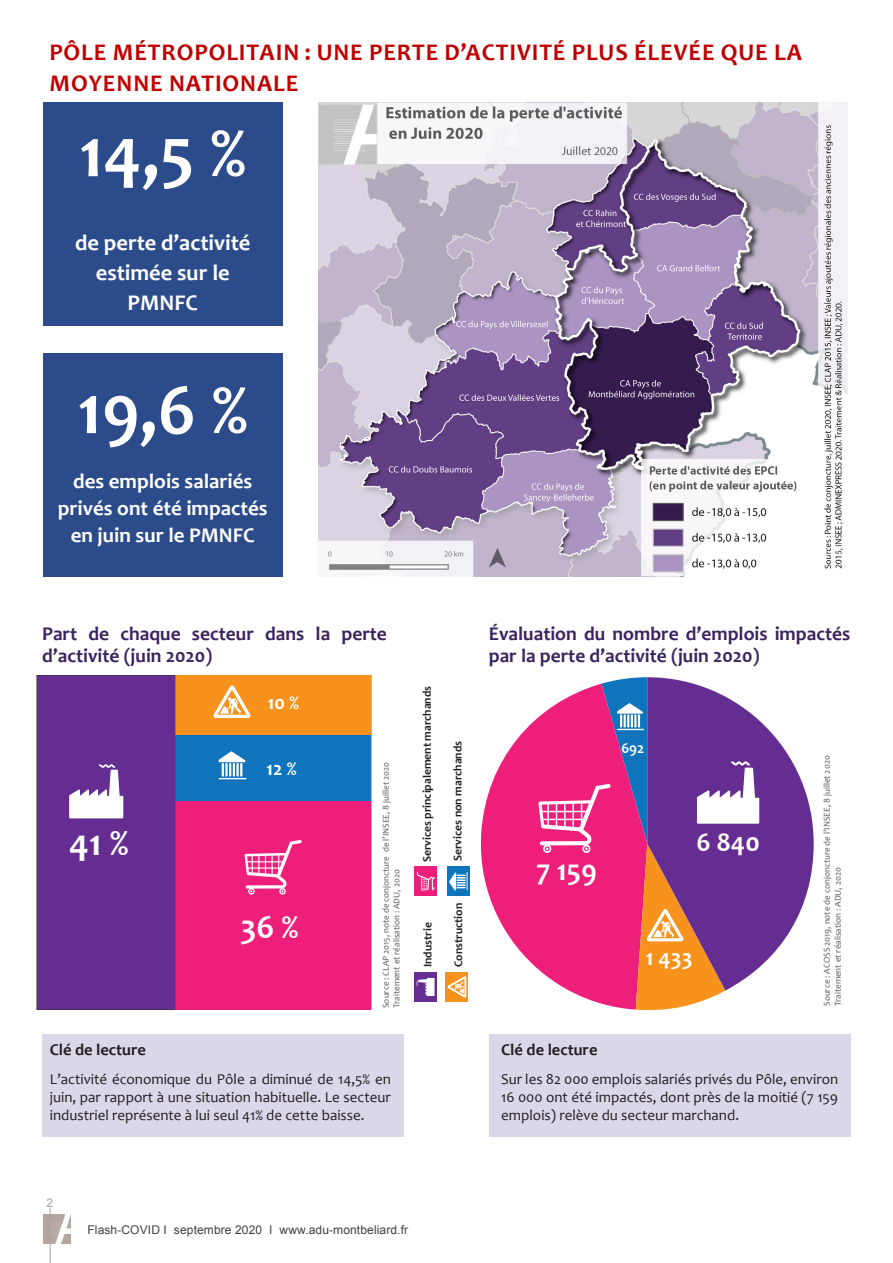
<style>
.page{position:relative;width:893px;height:1263px;background:#fff}
.page>*{position:absolute;margin:0;border:0;box-sizing:border-box;transform-origin:0 0}
.t1{font:700 72px "Candara";color:#fff}
.t2{font:700 37.5px "Candara";color:#fff}
.t3{font:700 33.9px "Candara";color:#fff}
.t4{font:700 30px "Candara";color:#fff}
.t5{font:700 27px "Candara";color:#fff}
.t6{font:700 24px/31.5px "Candara";letter-spacing:.04em;color:#c00000}
.t7{font:700 22.95px "Candara";color:#fff}
.t8{font:700 22.5px/30px "Candara";color:#fff;text-align:center}
.t9{font:700 21px/27px "Candara";color:#fff;text-align:center}
.t10{font:700 19.65px "Candara";color:#fff}
.t11{font:700 19.5px/22.5px "Candara";color:#3b235f}
.t12{font:700 16.5px "Candara";color:#231f20}
.t13{font:15px/18px "Candara";color:#231f20;text-align:justify}
.t14{font:700 15px "Candara";color:#fff}
.t15{font:12px "Arial";letter-spacing:.01em;color:#404040}
.t16{font:12px "Arial";color:#ab9e9b}
.t17{font:700 11.55px "Candara";color:#231f20}
.t18{font:9px/10.8px "Candara";color:#57585a}
</style>
<div class="page">
<img style="left:43px;top:1215px;width:28px;height:28px">
<svg style="left:43px;top:1243px;width:28px;height:1px"></svg>
<hr style="left:50px;top:1208px;width:1px;height:55px;background:#ab9e9b">
<div style="left:43px;top:102px;width:240px;height:223px;background:#2b4b8a"></div>
<div style="left:43px;top:1034px;width:361px;height:102px;background:#dcd7e8"></div>
<div style="left:489px;top:1034px;width:361px;height:102px;background:#dcd7e8"></div>
<div style="left:43px;top:353px;width:240px;height:223px;background:#2b4b8a"></div>
<div style="left:175px;top:676px;width:196px;height:59px;background:#f7931d"></div>
<div style="left:175px;top:801px;width:196px;height:208px;background:#ee1e7b"></div>
<div style="left:175px;top:735px;width:196px;height:66px;background:#1074bc"></div>
<div style="left:37px;top:676px;width:138px;height:333px;background:#652d91"></div>
<svg style="left:69px;top:764px;width:54px;height:54px"></svg>
<svg style="left:218px;top:751px;width:28px;height:28px"></svg>
<svg style="left:245px;top:840px;width:57px;height:55px"></svg>
<svg style="left:214px;top:685px;width:36px;height:33px"></svg>
<div style="left:415px;top:867px;width:22px;height:29px;background:#ee1e7b"></div>
<svg style="left:417px;top:872px;width:18px;height:19px"></svg>
<div style="left:414px;top:972px;width:23px;height:29px;background:#652d91"></div>
<svg style="left:416px;top:978px;width:19px;height:18px"></svg>
<div style="left:447px;top:867px;width:22px;height:29px;background:#1074bc"></div>
<svg style="left:446px;top:972px;width:22px;height:29px"></svg>
<svg style="left:449px;top:872px;width:19px;height:18px"></svg>
<svg style="left:447px;top:976px;width:19px;height:21px"></svg>
<svg style="left:480px;top:717px;width:58px;height:252px;fill:#ee1e7b"></svg>
<svg style="left:759px;top:720px;width:55px;height:248px;fill:#652d91"></svg>
<svg style="left:538px;top:677px;width:221px;height:334px;background:#b8528e"></svg>
<img style="left:319px;top:102px;width:529px;height:474px">
<h3 class="t6" style="left:49px;top:36px;width:754px">PÔLE MÉTROPOLITAIN : UNE PERTE D’ACTIVITÉ PLUS ÉLEVÉE QUE LA<br>MOYENNE NATIONALE</h3>
<h1 class="t1" style="left:79px;top:108px;width:168px">14,5 %</h1>
<h3 class="t8" style="left:75px;top:227px;width:177px">de perte d’activité estimée sur le<br>PMNFC</h3>
<h1 class="t1" style="left:78px;top:365px;width:172px">19,6 %</h1>
<h3 class="t9" style="left:58px;top:467px;width:211px">des emplois salariés privés ont été impactés en juin sur le PMNFC</h3>
<h3 class="t11" style="left:42px;top:622px;width:346px">Part de chaque secteur dans la perte d’activité (juin 2020)</h3>
<h3 class="t11" style="left:489px;top:622px;width:363px">Évaluation du nombre d’emplois impactés par la perte d’activité (juin 2020)</h3>
<h2 class="t2" style="left:69px;top:820px;width:61px">41 %</h2>
<h3 class="t10" style="left:268px;top:690px;width:33px">10 %</h3>
<h3 class="t10" style="left:266px;top:756px;width:32px">12 %</h3>
<p class="t18" style="left:380px;top:1008px;width:248px;rotate:-90deg">Source : CLAP 2015, note de conjoncture de l’INSEE, 8 juillet 2020<br>Traitement et réalisation : ADU, 2020</p>
<h3 class="t3" style="left:240px;top:905px;width:60px">36 %</h3>
<p class="t12" style="left:50px;top:1040px;width:98px">Clé de lecture</p>
<p class="t13" style="left:50px;top:1070px;width:343px">L’activité économique du Pôle a diminué de 14,5% en juin, par rapport à une situation habituelle. Le secteur industriel représente à lui seul 41% de cette baisse.</p>
<p class="t17" style="left:420px;top:862px;width:178px;rotate:-90deg">Services principalement marchands</p>
<p class="t17" style="left:420px;top:967px;width:46px;rotate:-90deg">Industrie</p>
<p class="t17" style="left:450px;top:861px;width:122px;rotate:-90deg">Services non marchands</p>
<p class="t17" style="left:451px;top:967px;width:66px;rotate:-90deg">Construction</p>
<p class="t16" style="left:47px;top:1195px;width:8px">2</p>
<p class="t15" style="left:87px;top:1222px;width:322px">Flash-COVID I septembre 2020 I www.adu-montbeliard.fr</p>
<p class="t14" style="left:621px;top:739px;width:25px">692</p>
<h3 class="t4" style="left:536px;top:851px;width:62px">7 159</h3>
<h3 class="t5" style="left:696px;top:825px;width:65px">6 840</h3>
<h3 class="t7" style="left:646px;top:943px;width:48px">1 433</h3>
<p class="t18" style="left:821px;top:1006px;width:252px;rotate:-90deg">Source : ACOSS 2019, note de conjoncture de l’INSEE, 8 juillet 2020<br>Traitement et réalisation : ADU, 2020</p>
<p class="t12" style="left:501px;top:1040px;width:98px">Clé de lecture</p>
<p class="t13" style="left:501px;top:1070px;width:338px">Sur les 82 000 emplois salariés privés du Pôle, environ 16 000 ont été impactés, dont près de la moitié (7 159 emplois) relève du secteur marchand.</p>
</div>
